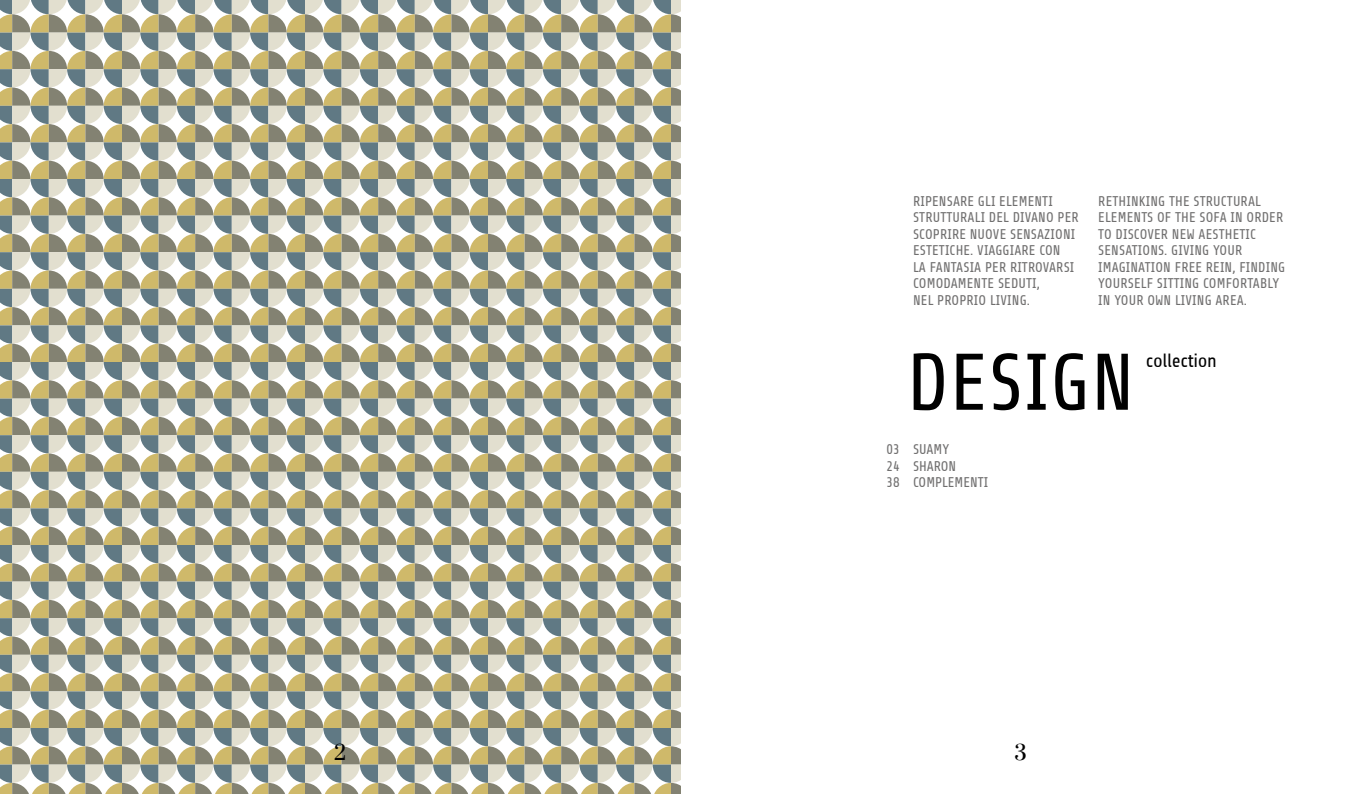
<style>
.page{position:relative;width:1361px;height:794px;background:#fff}
.page>*{position:absolute;margin:0;border:0;box-sizing:border-box;transform-origin:0 0}
.t1{font:80px "Share";letter-spacing:.01em;color:#000}
.t2{font:20px "Prata";color:#000}
.t3{font:19.1px "Share";letter-spacing:-.02em;color:#000}
.t4{font:14px/16.5px "Share";letter-spacing:.01em;color:#706f6f}
</style>
<div class="page">
<svg style="left:0;top:0;width:680px;height:794px"></svg>
<p class="t4" style="left:913px;top:193px;width:167px">RIPENSARE GLI ELEMENTI<br>STRUTTURALI DEL DIVANO PER<br>SCOPRIRE NUOVE SENSAZIONI<br>ESTETICHE. VIAGGIARE CON<br>LA FANTASIA PER RITROVARSI<br>COMODAMENTE SEDUTI,<br>NEL PROPRIO LIVING.</p>
<p class="t4" style="left:1098px;top:193px;width:188px">RETHINKING THE STRUCTURAL<br>ELEMENTS OF THE SOFA IN ORDER<br>TO DISCOVER NEW AESTHETIC<br>SENSATIONS. GIVING YOUR<br>IMAGINATION FREE REIN, FINDING<br>YOURSELF SITTING COMFORTABLY<br>IN YOUR OWN LIVING AREA.</p>
<p class="t4" style="left:886px;top:442px;width:15px;text-align:justify">03<br>24<br>38</p>
<h1 class="t1" style="left:907px;top:341px;width:229px">DESIGN</h1>
<p class="t4" style="left:913px;top:442px;width:77px">SUAMY<br>SHARON<br>COMPLEMENTI</p>
<h3 class="t3" style="left:1146px;top:351px;width:72px">collection</h3>
<h2 class="t2" style="left:334px;top:740px;width:14px">2</h2>
<h2 class="t2" style="left:1014px;top:740px;width:14px">3</h2>
</div>
